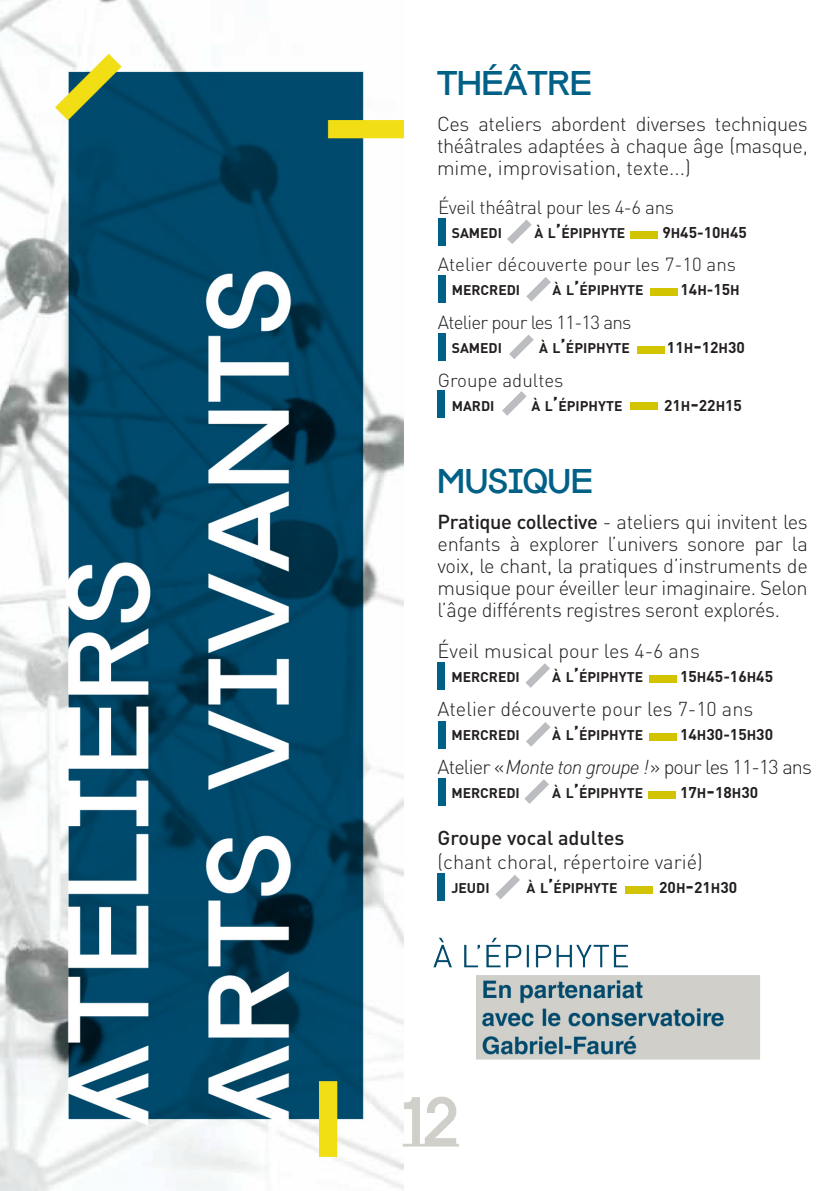
<style>
.page{position:relative;width:840px;height:1191px;background:#fff}
.page>*{position:absolute;margin:0;border:0;box-sizing:border-box;transform-origin:0 0}
.t1{font:30px "Progress CAPS";color:#006086}
.t2{font:300 20px/22px "DIN Pro";letter-spacing:-.02em;color:#231f20;text-align:justify}
.t3{font:300 19.8px "DIN Pro";color:#231f20}
.t4{font:300 19.8px "DIN Pro";letter-spacing:-.04em;color:#231f20}
.t5{font:500 19.8px "DIN Pro";color:#231f20}
.t6{font:300 18.8px "DIN Pro";color:#231f20}
.t7{font:300 18.8px "DIN Pro";letter-spacing:-.02em;color:#231f20}
.t8{font:300 18.8px "DIN Pro";letter-spacing:-.04em;color:#231f20}
.t9{font:700 15.4px "DIN Pro";color:#231f20}
.t10{font:700 14px "DIN Pro";color:#231f20}
.s1{font-size:19.8px}
.s2{font-size:14px}
.s3{font-weight:500}
.s4{font-family:"DIN";font-style:italic}
</style>
<div class="page">
<img style="left:0;top:0;width:760px;height:1190px">
<p class="t1" style="left:437px;top:64px;width:156px">THÉÂTRE</p>
<p class="t2" style="left:437px;top:111px;width:372px">Ces ateliers abordent diverses techniques théâtrales adaptées à chaque âge (masque, mime, improvisation, texte...)</p>
<p class="t7" style="left:438px;top:194px;width:237px">Éveil théâtral pour les 4-6 ans</p>
<p class="t10" style="left:451px;top:223px;width:52px">SAMEDI</p>
<p class="t10" style="left:534px;top:223px;width:92px">À L<span class="s1">’</span>ÉPIPHYTE</p>
<p class="t9" style="left:662px;top:221px;width:86px">9<span class="s2">H</span>45-10<span class="s2">H</span>45</p>
<p class="t6" style="left:437px;top:252px;width:299px">Atelier découverte pour les 7-10 ans</p>
<p class="t10" style="left:451px;top:281px;width:70px">MERCREDI</p>
<p class="t10" style="left:552px;top:281px;width:92px">À L<span class="s1">’</span>ÉPIPHYTE</p>
<p class="t9" style="left:680px;top:279px;width:61px">14<span class="s2">H</span>-15<span class="s2">H</span></p>
<p class="t8" style="left:437px;top:309px;width:195px">Atelier pour les 11-13 ans</p>
<p class="t10" style="left:451px;top:338px;width:52px">SAMEDI</p>
<p class="t10" style="left:538px;top:338px;width:92px">À L<span class="s1">’</span>ÉPIPHYTE</p>
<p class="t9" style="left:666px;top:337px;width:79px">11<span class="s2">H</span><span class="s1">-</span>12<span class="s2">H</span>30</p>
<p class="t6" style="left:437px;top:367px;width:127px">Groupe adultes</p>
<p class="t10" style="left:451px;top:396px;width:44px">MARDI</p>
<p class="t10" style="left:531px;top:396px;width:92px">À L<span class="s1">’</span>ÉPIPHYTE</p>
<p class="t9" style="left:663px;top:395px;width:79px">21<span class="s2">H</span><span class="s1">-</span>22<span class="s2">H</span>15</p>
<p class="t1" style="left:437px;top:462px;width:156px">MUSIQUE</p>
<p class="t2" style="left:437px;top:510px;width:371px"><span class="s3">Pratique collective</span> - ateliers qui invitent les enfants à explorer l’univers sonore par la voix, le chant, la pratiques d’instruments de musique pour éveiller leur imaginaire. Selon l’âge différents registres seront explorés.</p>
<p class="t3" style="left:437px;top:637px;width:263px">Éveil musical pour les 4-6 ans</p>
<p class="t10" style="left:451px;top:667px;width:70px">MERCREDI</p>
<p class="t10" style="left:552px;top:667px;width:92px">À L<span class="s1">’</span>ÉPIPHYTE</p>
<p class="t9" style="left:679px;top:666px;width:94px">15<span class="s2">H</span>45-16<span class="s2">H</span>45</p>
<p class="t3" style="left:437px;top:695px;width:317px">Atelier découverte pour les 7-10 ans</p>
<p class="t10" style="left:451px;top:725px;width:70px">MERCREDI</p>
<p class="t10" style="left:552px;top:725px;width:92px">À L<span class="s1">’</span>ÉPIPHYTE</p>
<p class="t9" style="left:679px;top:723px;width:94px">14<span class="s2">H</span>30-15<span class="s2">H</span>30</p>
<p class="t4" style="left:437px;top:753px;width:376px">Atelier «<span class="s4">Monte ton groupe !</span>» pour les 11-13 ans</p>
<p class="t10" style="left:451px;top:783px;width:70px">MERCREDI</p>
<p class="t10" style="left:552px;top:783px;width:92px">À L<span class="s1">’</span>ÉPIPHYTE</p>
<p class="t9" style="left:679px;top:781px;width:79px">17<span class="s2">H</span><span class="s1">-</span>18<span class="s2">H</span>30</p>
<p class="t5" style="left:437px;top:824px;width:188px">Groupe vocal adultes</p>
<p class="t3" style="left:437px;top:848px;width:266px">(chant choral, répertoire varié)</p>
<p class="t10" style="left:451px;top:878px;width:40px">JEUDI</p>
<p class="t10" style="left:526px;top:878px;width:92px">À L<span class="s1">’</span>ÉPIPHYTE</p>
<p class="t9" style="left:658px;top:877px;width:79px">20<span class="s2">H</span><span class="s1">-</span>21<span class="s2">H</span>30</p>
</div>
